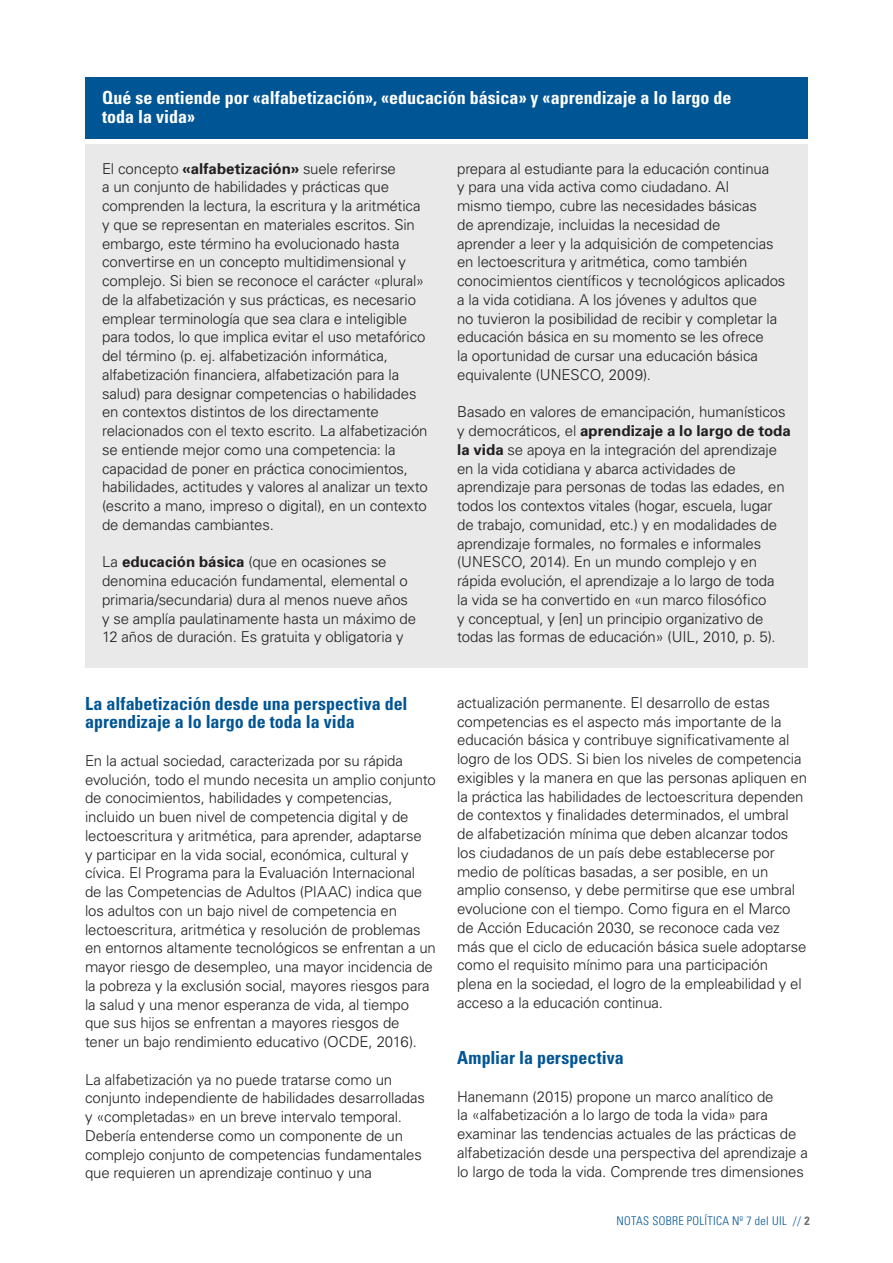
<style>
.page{position:relative;width:893px;height:1263px;background:#fff}
.page>*{position:absolute;margin:0;border:0;box-sizing:border-box;transform-origin:0 0}
.t1{font:700 condensed 18px/18.8px "Univers";color:#005595}
.t2{font:700 condensed 18px/18.8px "Univers";color:#fff}
.t3{font:300 15px/18.8px "Univers";letter-spacing:-.01em;color:#231f20}
.t4{font:300 condensed 12px "Univers";letter-spacing:.025em;color:#005595}
.s1{font-weight:700}
.s2{font-weight:700;color:#6c6d70}
</style>
<div class="page">
<div style="left:85px;top:144px;width:723px;height:524px;background:#e9e9e9"></div>
<div style="left:85px;top:78px;width:723px;height:61px;background:#005595"></div>
<p class="t2" style="left:102px;top:88px;width:631px">Qué se entiende por «alfabetización», «educación básica» y «aprendizaje a lo largo de toda la vida»</p>
<p class="t3" style="left:102px;top:159px;width:327px">El concepto <span class="s1">«alfabetización»</span> suele referirse<br>a un conjunto de habilidades y prácticas que comprenden la lectura, la escritura y la aritmética y que se representan en materiales escritos. Sin embargo, este término ha evolucionado hasta convertirse en un concepto multidimensional y complejo. Si bien se reconoce el carácter «plural» de la alfabetización y sus prácticas, es necesario emplear terminología que sea clara e inteligible para todos, lo que implica evitar el uso metafórico del término (p. ej. alfabetización informática, alfabetización financiera, alfabetización para la salud) para designar competencias o habilidades en contextos distintos de los directamente relacionados con el texto escrito. La alfabetización se entiende mejor como una competencia: la capacidad de poner en práctica conocimientos, habilidades, actitudes y valores al analizar un texto (escrito a mano, impreso o digital), en un contexto de demandas cambiantes.</p>
<p class="t3" style="left:102px;top:552px;width:316px">La <span class="s1">educación básica</span> (que en ocasiones se denomina educación fundamental, elemental o primaria/secundaria) dura al menos nueve años y se amplía paulatinamente hasta un máximo de 12 años de duración. Es gratuita y obligatoria y</p>
<p class="t1" style="left:85px;top:693px;width:324px">La alfabetización desde una perspectiva del aprendizaje a lo largo de toda la vida</p>
<p class="t3" style="left:85px;top:751px;width:352px">En la actual sociedad, caracterizada por su rápida evolución, todo el mundo necesita un amplio conjunto de conocimientos, habilidades y competencias, incluido un buen nivel de competencia digital y de lectoescritura y aritmética, para aprender, adaptarse<br>y participar en la vida social, económica, cultural y cívica. El Programa para la Evaluación Internacional<br>de las Competencias de Adultos (PIAAC) indica que los adultos con un bajo nivel de competencia en lectoescritura, aritmética y resolución de problemas en entornos altamente tecnológicos se enfrentan a un mayor riesgo de desempleo, una mayor incidencia de la pobreza y la exclusión social, mayores riesgos para la salud y una menor esperanza de vida, al tiempo que sus hijos se enfrentan a mayores riesgos de tener un bajo rendimiento educativo (OCDE, 2016).</p>
<p class="t3" style="left:85px;top:1069px;width:341px">La alfabetización ya no puede tratarse como un conjunto independiente de habilidades desarrolladas y «completadas» en un breve intervalo temporal.<br>Debería entenderse como un componente de un complejo conjunto de competencias fundamentales que requieren un aprendizaje continuo y una</p>
<p class="t3" style="left:457px;top:158px;width:330px">prepara al estudiante para la educación continua<br>y para una vida activa como ciudadano. Al<br>mismo tiempo, cubre las necesidades básicas<br>de aprendizaje, incluidas la necesidad de<br>aprender a leer y la adquisición de competencias en lectoescritura y aritmética, como también conocimientos científicos y tecnológicos aplicados a la vida cotidiana. A los jóvenes y adultos que<br>no tuvieron la posibilidad de recibir y completar la educación básica en su momento se les ofrece<br>la oportunidad de cursar una educación básica equivalente (UNESCO, 2009).</p>
<p class="t3" style="left:457px;top:402px;width:335px">Basado en valores de emancipación, humanísticos y democráticos, el <span class="s1">aprendizaje a lo largo de toda la vida</span> se apoya en la integración del aprendizaje en la vida cotidiana y abarca actividades de aprendizaje para personas de todas las edades, en todos los contextos vitales (hogar, escuela, lugar de trabajo, comunidad, etc.) y en modalidades de aprendizaje formales, no formales e informales (UNESCO, 2014). En un mundo complejo y en rápida evolución, el aprendizaje a lo largo de toda<br>la vida se ha convertido en «un marco filosófico<br>y conceptual, y [en] un principio organizativo de todas las formas de educación» (UIL, 2010, p. 5).</p>
<p class="t3" style="left:457px;top:693px;width:351px">actualización permanente. El desarrollo de estas competencias es el aspecto más importante de la educación básica y contribuye significativamente al logro de los ODS. Si bien los niveles de competencia exigibles y la manera en que las personas apliquen en la práctica las habilidades de lectoescritura dependen de contextos y finalidades determinados, el umbral de alfabetización mínima que deben alcanzar todos los ciudadanos de un país debe establecerse por medio de políticas basadas, a ser posible, en un amplio consenso, y debe permitirse que ese umbral evolucione con el tiempo. Como figura en el Marco de Acción Educación 2030, se reconoce cada vez más que el ciclo de educación básica suele adoptarse como el requisito mínimo para una participación plena en la sociedad, el logro de la empleabilidad y el acceso a la educación continua.</p>
<p class="t1" style="left:457px;top:1048px;width:168px">Ampliar la perspectiva</p>
<p class="t3" style="left:457px;top:1086px;width:352px">Hanemann (2015) propone un marco analítico de<br>la «alfabetización a lo largo de toda la vida» para examinar las tendencias actuales de las prácticas de alfabetización desde una perspectiva del aprendizaje a lo largo de toda la vida. Comprende tres dimensiones</p>
<p class="t4" style="left:617px;top:1214px;width:195px">NOTAS SOBRE POLÍTICA Nº 7 del UIL // <span class="s2">2</span></p>
</div>
